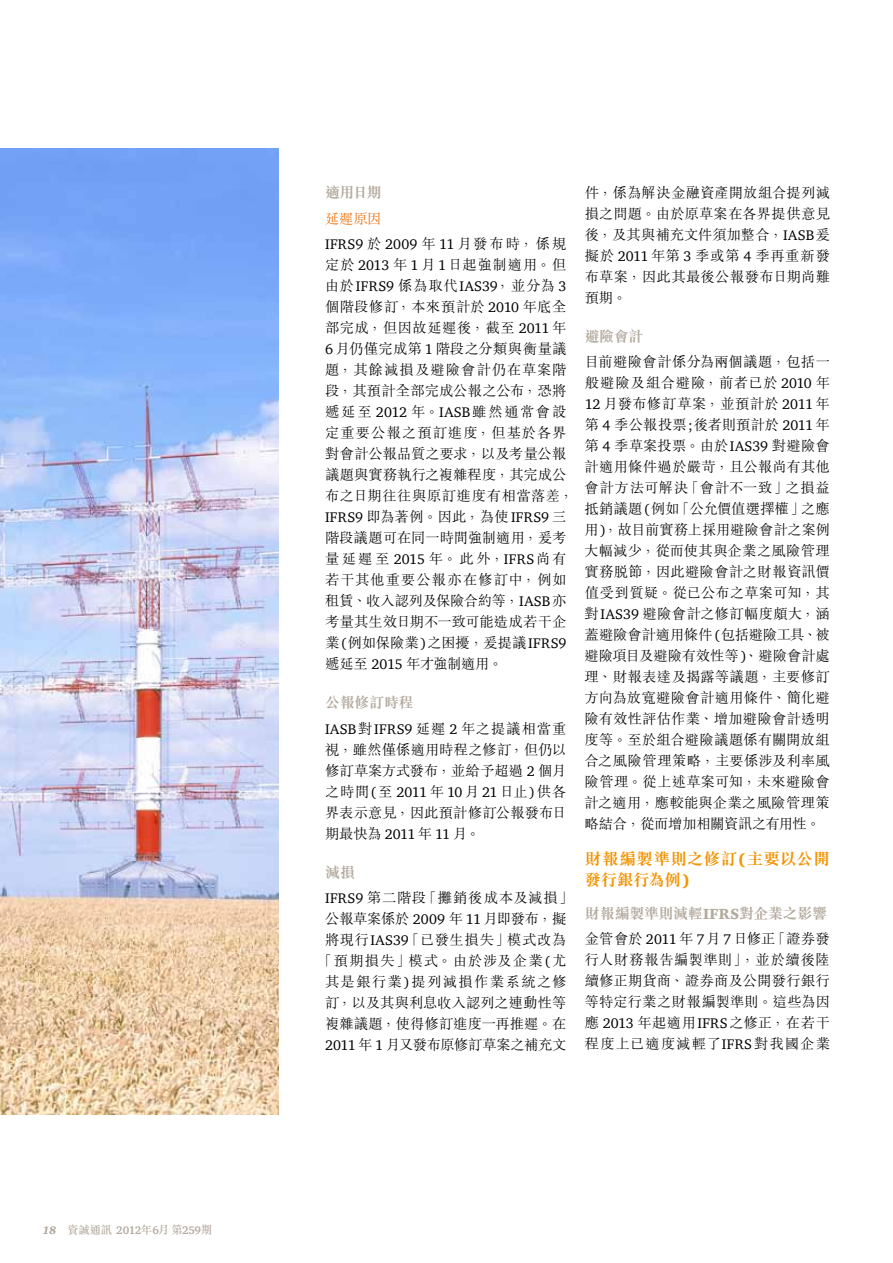
<style>
.page{position:relative;width:893px;height:1263px;background:#fff}
.page>*{position:absolute;margin:0;border:0;box-sizing:border-box;transform-origin:0 0}
.t1{font:700 16.5px/21px "M Sung HK";letter-spacing:.005em;color:#f39300}
.t2{font:700 15px "M Sung HK";letter-spacing:-.02em;color:#b4aa9f}
.t3{font:300 14.25px/21px "M Sung HK";letter-spacing:.02em;color:#000;text-align:justify}
.t4{font:14.25px "ITC Charter Com";letter-spacing:.02em;color:#000}
.t5{font:300 14.25px "M Sung HK";letter-spacing:.07em;color:#000}
.t6{font:300 14.25px "M Sung HK";color:#ed6a00}
.t7{font:500 11.25px "M Sung HK";letter-spacing:-.015em;color:#b4aa9f}
.s1{font-family:"ITC Charter Com";font-weight:900;font-style:italic}
.s2{font-family:"ITC Charter Com";font-weight:700}
.s3{font-family:"M Sung HK";font-weight:300}
.s4{font-family:"ITC Charter Com";font-weight:400}
.s5{font-family:"ITC Charter Com";font-weight:900}
</style>
<div class="page">
<img style="left:0;top:149px;width:279px;height:965px">
<p class="t7" style="left:43px;top:1222px;width:171px"><span class="s1">18</span> 資誠通訊 <span class="s2">2012</span>年<span class="s2">6</span>月第<span class="s2">259</span>期</p>
<p class="t2" style="left:325px;top:182px;width:58px">適用日期</p>
<p class="t6" style="left:325px;top:208px;width:58px">延遲原因</p>
<p class="t4" style="left:325px;top:235px;width:243px">IFRS9 <span class="s3">於</span> 2009 <span class="s3">年</span> 11 <span class="s3">月發布時，係規</span></p>
<p class="t5" style="left:325px;top:255px;width:243px">定於 <span class="s4">2013</span> 年 <span class="s4">1</span> 月<span class="s4">1</span>日起強制適用。但</p>
<p class="t4" style="left:325px;top:277px;width:243px"><span class="s3">由於</span>IFRS9 <span class="s3">係為取代</span>IAS39<span class="s3">，並分為</span> 3</p>
<p class="t3" style="left:325px;top:296px;width:250px;text-align:left">個階段修訂，本來預計於 <span class="s4">2010</span> 年底全部完成，但因故延遲後，截至 <span class="s4">2011</span> 年<br><span class="s4">6</span> 月仍僅完成第 <span class="s4">1</span> 階段之分類與衡量議題，其餘減損及避險會計仍在草案階段，其預計全部完成公報之公布，恐將遞延至 <span class="s4">2012</span> 年。<span class="s4">IASB</span>雖然通常會設定重要公報之預訂進度，但基於各界對會計公報品質之要求，以及考量公報議題與實務執行之複雜程度，其完成公布之日期往往與原訂進度有相當落差，<br><span class="s4">IFRS9</span> 即為著例。因此，為使<span class="s4">IFRS9</span> 三階段議題可在同一時間強制適用，爰考量延遲至 <span class="s4">2015</span> 年。此外，<span class="s4">IFRS</span>尚有若干其他重要公報亦在修訂中，例如租賃、收入認列及保險合約等，<span class="s4">IASB</span>亦考量其生效日期不一致可能造成若干企業<span class="s4">(</span>例如保險業<span class="s4">)</span>之困擾，爰提議<span class="s4">IFRS9</span>遞延至 <span class="s4">2015</span> 年才強制適用。</p>
<p class="t2" style="left:325px;top:692px;width:90px">公報修訂時程</p>
<p class="t4" style="left:325px;top:720px;width:243px">IASB<span class="s3">對</span>IFRS9 <span class="s3">延遲</span> 2 <span class="s3">年之提議相當重</span></p>
<p class="t3" style="left:325px;top:738px;width:243px">視，雖然僅係適用時程之修訂，但仍以修訂草案方式發布，並給予超過 <span class="s4">2</span> 個月之時間<span class="s4">(</span>至 <span class="s4">2011</span>年 <span class="s4">10</span> 月<span class="s4">21</span>日止<span class="s4">)</span>供各界表示意見，因此預計修訂公報發布日期最快為 <span class="s4">2011</span> 年 <span class="s4">11</span> 月。</p>
<p class="t2" style="left:325px;top:862px;width:31px">減損</p>
<p class="t3" style="left:318px;top:887px;width:257px;text-align:center"><span class="s4">IFRS9</span> 第二階段「攤銷後成本及減損」公報草案係於 <span class="s4">2009</span> 年 <span class="s4">11</span> 月即發布，擬將現行<span class="s4">IAS39</span>「已發生損失」模式改為「預期損失」模式。由於涉及企業<span class="s4">(</span>尤其是銀行業<span class="s4">)</span>提列減損作業系統之修訂，以及其與利息收入認列之連動性等複雜議題，使得修訂進度一再推遲。在<br><span class="s4">2011</span> 年 <span class="s4">1</span> 月又發布原修訂草案之補充文</p>
<p class="t3" style="left:585px;top:181px;width:247px">件，係為解決金融資產開放組合提列減損之問題。由於原草案在各界提供意見後，及其與補充文件須加整合，<span class="s4">IASB</span>爰擬於 <span class="s4">2011</span> 年第 <span class="s4">3</span> 季或第 <span class="s4">4</span> 季再重新發布草案，因此其最後公報發布日期尚難預期。</p>
<p class="t2" style="left:585px;top:326px;width:60px">避險會計</p>
<p class="t3" style="left:584px;top:351px;width:247px">目前避險會計係分為兩個議題，包括一般避險及組合避險，前者已於 <span class="s4">2010</span> 年<span class="s4">12</span> 月發布修訂草案，並預計於 <span class="s4">2011</span> 年第 <span class="s4">4</span> 季公報投票<span class="s4">;</span>後者則預計於 <span class="s4">2011</span> 年第 <span class="s4">4</span> 季草案投票。由於<span class="s4">IAS39</span> 對避險會計適用條件過於嚴苛，且公報尚有其他會計方法可解決「會計不一致」之損益抵銷議題<span class="s4">(</span>例如「公允價值選擇權」之應用<span class="s4">)</span>，故目前實務上採用避險會計之案例大幅減少，從而使其與企業之風險管理實務脫節，因此避險會計之財報資訊價值受到質疑。從已公布之草案可知，其對<span class="s4">IAS39</span> 避險會計之修訂幅度頗大，涵蓋避險會計適用條件<span class="s4">(</span>包括避險工具、被避險項目及避險有效性等<span class="s4">)</span>、避險會計處理、財報表達及揭露等議題，主要修訂方向為放寬避險會計適用條件、簡化避險有效性評估作業、增加避險會計透明度等。至於組合避險議題係有關開放組合之風險管理策略，主要係涉及利率風險管理。從上述草案可知，未來避險會計之適用，應較能與企業之風險管理策略結合，從而增加相關資訊之有用性。</p>
<p class="t1" style="left:585px;top:848px;width:247px">財報編製準則之修訂<span class="s5">(</span>主要以公開發行銀行為例<span class="s5">)</span></p>
<p class="t2" style="left:585px;top:903px;width:244px">財報編製準則減輕<span class="s5">IFRS</span>對企業之影響</p>
<p class="t3" style="left:585px;top:928px;width:247px">金管會於 <span class="s4">2011</span> 年 <span class="s4">7</span>月<span class="s4">7</span> 日修正「證券發行人財務報告編製準則」，並於續後陸續修正期貨商、證券商及公開發行銀行等特定行業之財報編製準則。這些為因應 <span class="s4">2013</span> 年起適用<span class="s4">IFRS</span>之修正，在若干程度上已適度減輕了<span class="s4">IFRS</span>對我國企業</p>
</div>
